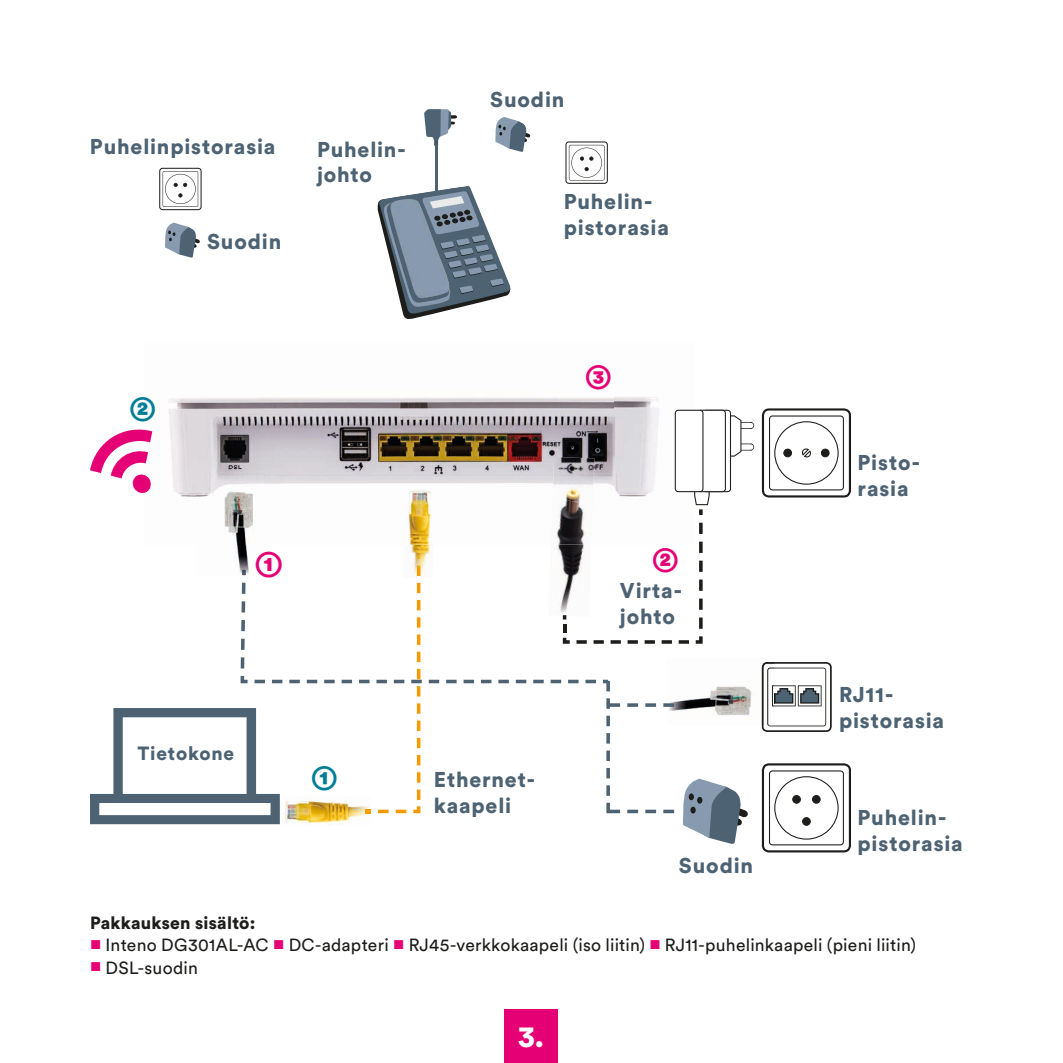
<style>
.page{position:relative;width:1063px;height:1063px;background:#fff}
.page>*{position:absolute;margin:0;border:0;box-sizing:border-box;transform-origin:0 0}
.t1{font:900 35px "Circular Std";color:#e50076}
.t2{font:900 33px "Circular Std";color:#e50076}
.t3{font:900 33px "Circular Std";color:#007e98}
.t4{font:900 30px "Circular Std";color:#fff}
.t5{font:900 21.25px/25.8px "Circular Std";letter-spacing:.04em;color:#4d6273}
.t6{font:900 19px "Circular Std";letter-spacing:.045em;color:#4d6273}
.t7{font:17.5px "Circular Std";letter-spacing:.015em;color:#1d1d1b}
.t8{font:900 17.5px "Circular Std";letter-spacing:.015em;color:#1d1d1b}
.s1{font-weight:900;font-size:12.5px;color:#e50076}
</style>
<div class="page">
<div style="left:505px;top:1010px;width:53px;height:53px;background:#e50076"></div>
<img style="left:168px;top:397px;width:525px;height:13px">
<svg style="left:762px;top:408px;width:89px;height:90px"></svg>
<img style="left:761px;top:666px;width:1px;height:59px">
<svg style="left:762px;top:662px;width:70px;height:70px"></svg>
<img style="left:772px;top:685px;width:2px;height:21px">
<svg style="left:762px;top:763px;width:89px;height:89px"></svg>
<svg style="left:90px;top:410px;width:664px;height:434px"></svg>
<hr style="left:435px;top:144px;width:2px;height:49px;background:#4d6273">
<svg style="left:424px;top:109px;width:33px;height:37px"></svg>
<svg style="left:495px;top:117px;width:35px;height:35px"></svg>
<svg style="left:377px;top:185px;width:134px;height:134px"></svg>
<svg style="left:165px;top:223px;width:35px;height:35px"></svg>
<svg style="left:159px;top:168px;width:43px;height:42px"></svg>
<svg style="left:565px;top:141px;width:43px;height:43px"></svg>
<p class="t5" style="left:90px;top:133px;width:187px">Puhelinpistorasia</p>
<p class="t5" style="left:317px;top:136px;width:90px">Puhelin&shy;johto</p>
<p class="t5" style="left:207px;top:229px;width:76px">Suodin</p>
<h2 class="t3" style="left:129px;top:388px;width:29px">➁</h2>
<p class="t5" style="left:490px;top:86px;width:76px">Suodin</p>
<p class="t5" style="left:564px;top:188px;width:107px">Puhelin&shy;pistorasia</p>
<h2 class="t2" style="left:585px;top:356px;width:29px">➂</h2>
<h1 class="t1" style="left:254px;top:542px;width:30px">➀</h1>
<h2 class="t2" style="left:652px;top:538px;width:29px">➁</h2>
<p class="t6" style="left:137px;top:741px;width:98px">Tietokone</p>
<h2 class="t3" style="left:311px;top:757px;width:29px">➀</h2>
<p class="t5" style="left:434px;top:766px;width:103px">Ethernet&shy;kaapeli</p>
<p class="t5" style="left:620px;top:577px;width:64px">Virta&shy;johto</p>
<p class="t5" style="left:679px;top:852px;width:76px">Suodin</p>
<p class="t5" style="left:858px;top:449px;width:64px">Pisto&shy;rasia</p>
<p class="t5" style="left:839px;top:682px;width:107px">RJ11- pistorasia</p>
<p class="t5" style="left:858px;top:804px;width:107px">Puhelin&shy;pistorasia</p>
<p class="t8" style="left:90px;top:911px;width:167px">Pakkauksen sisältö:</p>
<p class="t7" style="left:90px;top:934px;width:827px"><span class="s1">■</span> Inteno DG301AL-AC <span class="s1">■</span> DC-adapteri <span class="s1">■</span> RJ45-verkkokaapeli (iso liitin) <span class="s1">■</span> RJ11-puhelinkaapeli (pieni liitin)</p>
<p class="t7" style="left:90px;top:957px;width:109px"><span class="s1">■</span> DSL-suodin</p>
<h3 class="t4" style="left:519px;top:1016px;width:27px">3.</h3>
</div>
